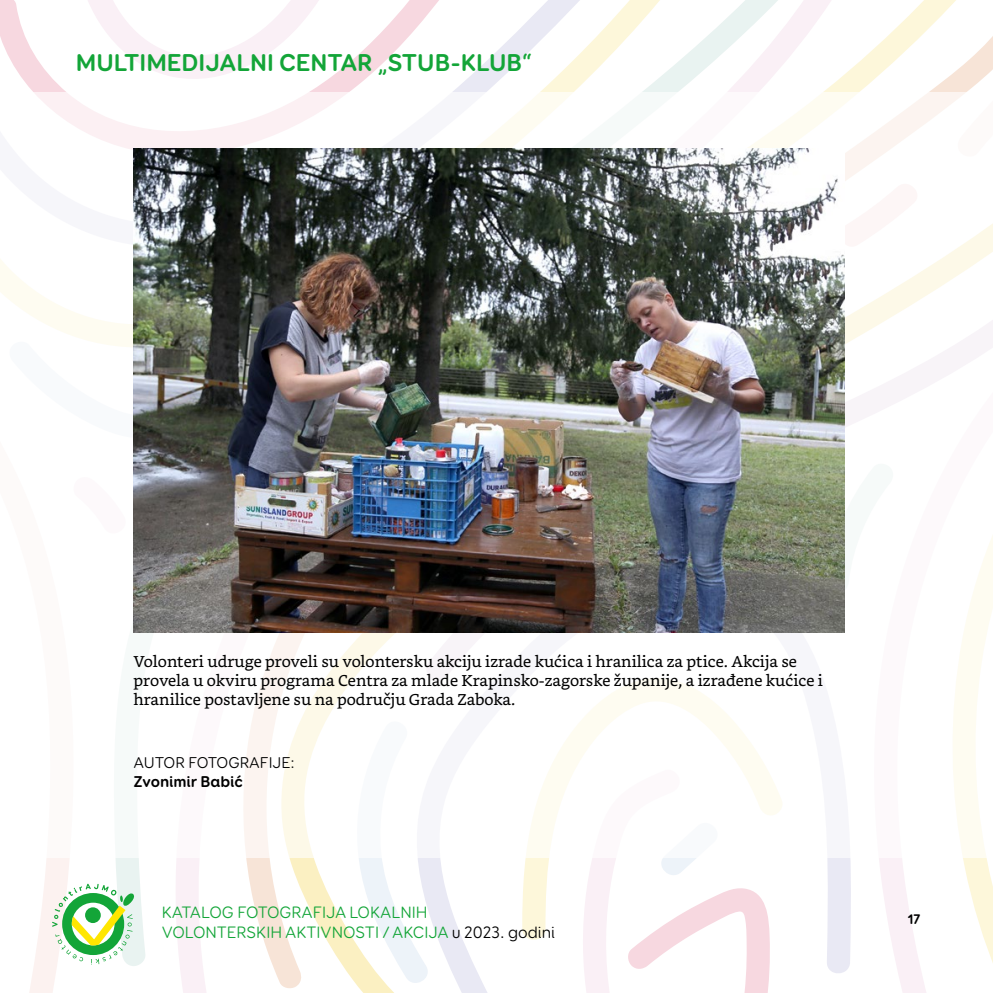
<style>
.page{position:relative;width:993px;height:993px;background:#fff}
.page>*{position:absolute;margin:0;border:0;box-sizing:border-box;transform-origin:0 0}
.t1{font:700 24.5px "Booster Next FY";color:#13a538}
.t2{font:16.62px/19.9px "Booster Next FY";color:#13a538}
.t3{font:15.75px/18.9px "Bookerly";color:#000}
.t4{font:15.75px/18.9px "Booster Next FY";color:#000}
.t5{font:700 14px "Booster Next FY";color:#000}
.s1{font-weight:700}
.s2{color:#000}
</style>
<div class="page">
<svg style="left:30px;top:858px;width:39px;height:134px;fill:#fcf2f0"></svg>
<svg style="left:0;top:0;width:424px;height:92px"></svg>
<svg style="left:433px;top:858px;width:418px;height:134px"></svg>
<svg style="left:522px;top:857px;width:262px;height:86px"></svg>
<svg style="left:582px;top:857px;width:188px;height:135px"></svg>
<svg style="left:355px;top:858px;width:78px;height:131px"></svg>
<svg style="left:424px;top:0;width:568px;height:92px"></svg>
<svg style="left:879px;top:857px;width:113px;height:135px"></svg>
<svg style="left:52px;top:883px;width:83px;height:81px"></svg>
<img style="left:133px;top:149px;width:710px;height:483px">
<p class="t1" style="left:76px;top:47px;width:458px">MULTIMEDIJALNI CENTAR „STUB-KLUB“</p>
<p class="t3" style="left:133px;top:651px;width:690px">Volonteri udruge proveli su volontersku akciju izrade kućica i hranilica za ptice. Akcija se provela u okviru programa Centra za mlade Krapinsko-zagorske županije, a izrađene kućice i hranilice postavljene su na području Grada Zaboka.</p>
<p class="t4" style="left:133px;top:752px;width:163px">AUTOR FOTOGRAFIJE:<br><span class="s1">Zvonimir Babić</span></p>
<p class="t2" style="left:162px;top:901px;width:394px">KATALOG FOTOGRAFIJA LOKALNIH<br>VOLONTERSKIH AKTIVNOSTI / AKCIJA <span class="s2">u 2023. godini</span></p>
<p class="t5" style="left:907px;top:909px;width:14px">17</p>
</div>
